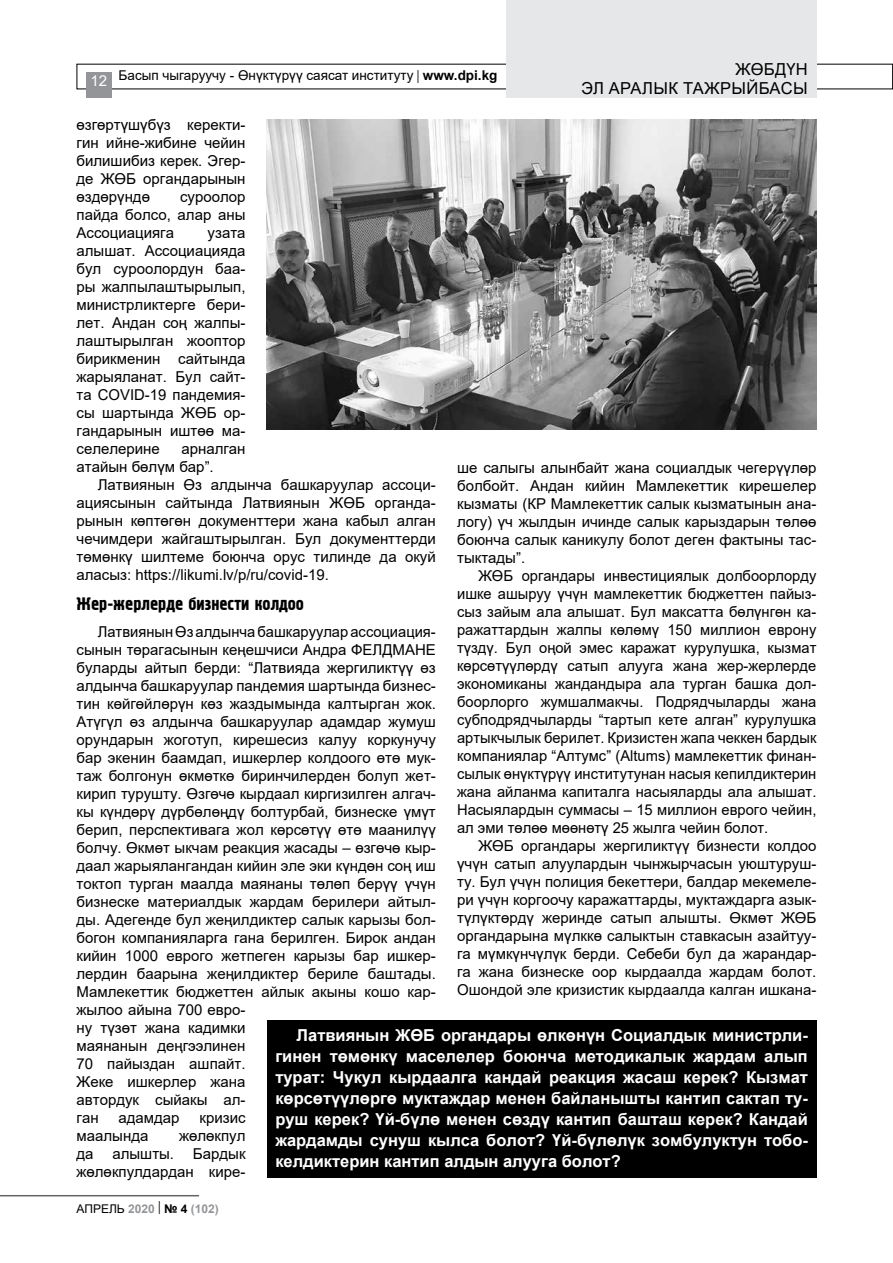
<style>
.page{position:relative;width:893px;height:1263px;background:#fff}
.page>*{position:absolute;margin:0;border:0;box-sizing:border-box;transform-origin:0 0}
.t1{font:18px "KS Hermes";color:#000}
.t2{font:700 16.5px/21px "Arial";color:#fff;text-align:justify}
.t3{font:16.5px/19.8px "Arial";letter-spacing:.025em;color:#000;text-align:right}
.t4{font:15px/18px "Arial";color:#000;text-align:justify}
.t5{font:13.5px "Arial";color:#000}
.t6{font:700 12px "Arial";color:#939598}
.s1{font-size:15px;color:#fff}
.s2{font-weight:700}
.s3{font-weight:400;color:#000}
.s4{font-weight:400;font-size:13.5px;color:#000}
.s5{color:#000}
</style>
<div class="page">
<div style="left:86px;top:72px;width:26px;height:26px;background:#939598"></div>
<div style="left:506px;top:0;width:310px;height:98px;background:#e6e7e8"></div>
<hr style="left:0;top:1195px;width:199px;height:1px;background:#636466">
<div style="left:267px;top:1020px;width:549px;height:158px;background:#000"></div>
<img style="left:267px;top:119px;width:549px;height:311px">
<p class="t5" style="left:90px;top:66px;width:409px"><span class="s1">12</span> Басып чыгаруучу - Өнүктүрүү саясат институту | <span class="s2">www.dpi.kg</span></p>
<p class="t3" style="left:581px;top:59px;width:228px">ЖӨБДҮН<br>ЭЛ АРАЛЫК ТАЖРЫЙБАСЫ</p>
<p class="t4" style="left:77px;top:116px;width:171px">өзгөртүшүбүз керекти&shy;гин ийне-жибине чейин билишибиз керек. Эгер&shy;де ЖӨБ органдарынын өздөрүндө</p>
<p class="t4" style="left:77px;top:188px;width:171px;text-indent:104px">суроолор пайда болсо, алар аны Ассоциацияга</p>
<p class="t4" style="left:77px;top:224px;width:171px;text-indent:131px">узата алышат. Ассоциацияда бул суроолордун баа&shy;ры жалпылаштырылып, министрликтерге бери&shy;лет. Андан соң жалпы&shy;лаштырылган жооптор бирикменин сайтында жарыяланат. Бул сайт&shy;та COVID-19 пандемия&shy;сы шартында ЖӨБ ор&shy;гандарынын иштөө ма&shy;селелерине</p>
<p class="t4" style="left:77px;top:440px;width:170px;text-indent:105px">арналган атайын бөлүм бар”.</p>
<p class="t4" style="left:77px;top:476px;width:361px;text-indent:21px">Латвиянын Өз алдынча башкаруулар ассоци&shy;ациясынын сайтында Латвиянын ЖӨБ органда&shy;рынын көптөгөн документтери жана кабыл алган чечимдери жайгаштырылган. Бул документтерди төмөнкү шилтеме боюнча орус тилинде да окуй аласыз: https://likumi.lv/p/ru/covid-19.</p>
<p class="t1" style="left:77px;top:594px;width:229px">Жер-жерлерде бизнести колдоо</p>
<p class="t4" style="left:77px;top:622px;width:361px;text-align:left;text-indent:21px">Латвиянын Өз алдынча башкаруулар ассоциация&shy;сынын төрагасынын кеңешчиси Андра ФЕЛДМАНЕ буларды айтып берди: “Латвияда жергиликтүү өз алдынча башкаруулар пандемия шартында бизнес&shy;тин көйгөйлөрүн көз жаздымында калтырган жок.<br>Атүгүл өз алдынча башкаруулар адамдар жумуш орундарын жоготуп, кирешесиз калуу коркунучу бар экенин баамдап, ишкерлер колдоого өтө мук&shy;таж болгонун өкмөткө биринчилерден болуп жет&shy;кирип турушту. Өзгөчө кырдаал киргизилген алгач&shy;кы күндөрү дүрбөлөңдү болтурбай, бизнеске үмүт берип, перспективага жол көрсөтүү өтө маанилүү болчу. Өкмөт ыкчам реакция жасады – өзгөчө кыр&shy;даал жарыялангандан кийин эле эки күндөн соң иш токтоп турган маалда маянаны төлөп берүү үчүн бизнеске материалдык жардам берилери айтыл&shy;ды. Адегенде бул жеңилдиктер салык карызы бол&shy;богон компанияларга гана берилген. Бирок андан кийин 1000 еврого жетпеген карызы бар ишкер&shy;лердин баарына жеңилдиктер бериле баштады.<br>Мамлекеттик бюджеттен айлык акыны кошо кар&shy;жылоо айына 700 евро-<br>ну түзөт жана кадимки<br>маянанын деңгээлинен<br>70 пайыздан ашпайт.<br>Жеке ишкерлер жана<br>автордук сыйакы ал-<br>ган</p>
<p class="t4" style="left:457px;top:459px;width:361px">ше салыгы алынбайт жана социалдык чегерүүлөр болбойт. Андан кийин Мамлекеттик кирешелер кызматы (КР Мамлекеттик салык кызматынын ана&shy;логу) үч жылдын ичинде салык карыздарын төлөө боюнча салык каникулу болот деген фактыны тас&shy;тыктады”.</p>
<p class="t4" style="left:457px;top:567px;width:361px;text-indent:21px">ЖӨБ органдары инвестициялык долбоорлорду ишке ашыруу үчүн мамлекеттик бюджеттен пайыз&shy;сыз зайым ала алышат. Бул максатта бөлүнгөн ка&shy;ражаттардын жалпы көлөмү 150 миллион еврону түздү. Бул оңой эмес каражат курулушка, кызмат көрсөтүүлөрдү сатып алууга жана жер-жерлерде экономиканы жандандыра ала турган башка дол&shy;боорлорго жумшалмакчы. Подрядчыларды жана субподрядчыларды “тартып кете алган” курулушка артыкчылык берилет. Кризистен жапа чеккен бардык компаниялар “Алтумс” (Altums) мамлекеттик финан&shy;сылык өнүктүрүү институтунан насыя кепилдиктерин жана айланма капиталга насыяларды ала алышат.<br>Насыялардын суммасы – 15 миллион еврого чейин, ал эми төлөө мөөнөтү 25 жылга чейин болот.</p>
<p class="t4" style="left:457px;top:837px;width:361px;text-indent:21px">ЖӨБ органдары жергиликтүү бизнести колдоо үчүн сатып алуулардын чынжырчасын уюштуруш&shy;ту. Бул үчүн полиция бекеттери, балдар мекемеле&shy;ри үчүн коргоочу каражаттарды, муктаждарга азык&shy;түлүктөрдү жеринде сатып алышты. Өкмөт ЖӨБ органдарына мүлккө салыктын ставкасын азайтуу&shy;га мүмкүнчүлүк берди. Себеби бул да жарандар&shy;га жана бизнеске оор кырдаалда жардам болот.<br>Ошондой эле кризистик кырдаалда калган ишкана-</p>
<p class="t2" style="left:275px;top:1025px;width:534px;text-indent:21px">Латвиянын ЖӨБ органдары өлкөнүн Социалдык министрли&shy;гинен төмөнкү маселелер боюнча методикалык жардам алып турат: Чукул кырдаалга кандай реакция жасаш керек? Кызмат көрсөтүүлөргө муктаждар менен байланышты кантип сактап ту&shy;руш керек? Үй-бүлө менен сөздү кантип башташ керек? Кандай жардамды сунуш кылса болот? Үй-бүлөлүк зомбулуктун тобо&shy;келдиктерин кантип алдын алууга болот?</p>
<p class="t4" style="left:118px;top:1108px;width:63px">адамдар</p>
<p class="t4" style="left:200px;top:1108px;width:48px">кризис</p>
<p class="t4" style="left:77px;top:1126px;width:73px">маалында</p>
<p class="t4" style="left:179px;top:1126px;width:68px">жөлөкпул</p>
<p class="t4" style="left:77px;top:1144px;width:19px">да</p>
<p class="t4" style="left:112px;top:1144px;width:63px">алышты.</p>
<p class="t4" style="left:77px;top:1144px;width:171px;text-align:right">Бардык жөлөкпулдардан кире-</p>
<p class="t6" style="left:77px;top:1200px;width:144px"><span class="s3">АПРЕЛЬ</span> 2020 <span class="s4">|</span> <span class="s5">№ 4</span> (102)</p>
</div>
